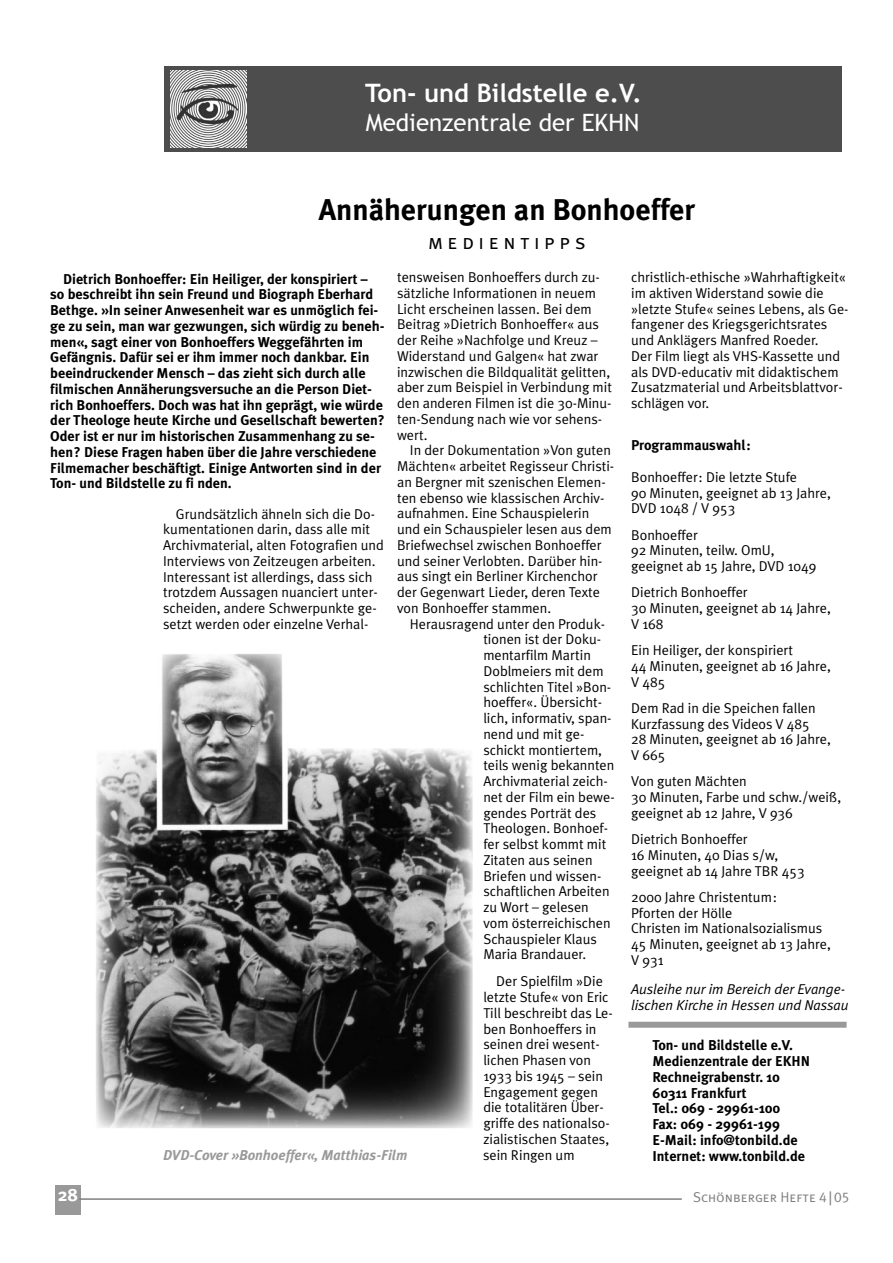
<style>
.page{position:relative;width:893px;height:1263px;background:#fff}
.page>*{position:absolute;margin:0;border:0;box-sizing:border-box;transform-origin:0 0}
.t1{font:700 30px "Meta Plus";color:#000}
.t2{font:700 25.5px "Trebuchet MS";color:#fff}
.t3{font:24px "Trebuchet MS";color:#fff}
.t4{font:21px "Meta Plus Normal Caps";letter-spacing:.215em;color:#000}
.t5{font:700 18px "Meta Plus";color:#fff}
.t6{font:14.25px/15.8px "Meta Plus Normal";color:#000}
.t7{font:700 14.25px/15.8px "Meta Plus";color:#000}
.t8{font:italic 14.25px/15.8px "Meta Plus Normal";color:#000}
.t9{font:italic 700 14.25px "Meta Plus";color:#999}
.t10{font:14.25px "Meta Plus Normal Caps";color:#808080}
.s1{font-size:18px}
</style>
<div class="page">
<div style="left:55px;top:1185px;width:26px;height:30px;background:#999"></div>
<hr style="left:79px;top:1198px;width:602px;height:2px;background:#808080">
<img style="left:96px;top:654px;width:376px;height:474px">
<div style="left:628px;top:1022px;width:218px;height:6px;background:#999"></div>
<div style="left:164px;top:66px;width:678px;height:86px;background:#4d4d4d"></div>
<img style="left:170px;top:71px;width:76px;height:76px">
<h2 class="t2" style="left:365px;top:83px;width:278px">Ton- und Bildstelle e.V.</h2>
<h3 class="t3" style="left:366px;top:113px;width:275px">Medienzentrale der EKHN</h3>
<h1 class="t1" style="left:319px;top:199px;width:378px">Annäherungen an Bonhoeffer</h1>
<h3 class="t4" style="left:428px;top:229px;width:159px">medientipps</h3>
<p class="t7" style="left:50px;top:272px;width:336px;text-indent:13px">Dietrich Bonhoeffer: Ein Heiliger, der konspiriert – so beschreibt ihn sein Freund und Biograph Eberhard Bethge. »In seiner Anwesenheit war es unmöglich fei&shy;ge zu sein, man war gezwungen, sich würdig zu beneh&shy;men«, sagt einer von Bonhoeffers Weggefährten im Gefängnis. Dafür sei er ihm immer noch dankbar. Ein beeindruckender Mensch – das zieht sich durch alle filmischen Annäherungsversuche an die Person Diet&shy;rich Bonhoeffers. Doch was hat ihn geprägt, wie würde der Theologe heute Kirche und Gesellschaft bewerten?<br>Oder ist er nur im historischen Zusammenhang zu se&shy;hen? Diese Fragen haben über die Jahre verschiedene Filmemacher beschäftigt. Einige Antworten sind in der Ton- und Bildstelle zu fi nden.</p>
<p class="t6" style="left:163px;top:507px;width:222px;text-indent:13px">Grundsätzlich ähneln sich die Do&shy;kumentationen darin, dass alle mit Archivmaterial, alten Fotografien und Interviews von Zeitzeugen arbeiten.<br>Interessant ist allerdings, dass sich trotzdem Aussagen nuanciert unter&shy;scheiden, andere Schwerpunkte ge&shy;setzt werden oder einzelne Verhal-</p>
<p class="t6" style="left:397px;top:271px;width:216px">tensweisen Bonhoeffers durch zu&shy;sätzliche Informationen in neuem<br>Licht erscheinen lassen. Bei dem<br>Beitrag »Dietrich Bonhoeffer« aus der Reihe »Nachfolge und Kreuz –<br>Widerstand und Galgen« hat zwar inzwischen die Bildqualität gelitten, aber zum Beispiel in Verbindung mit den anderen Filmen ist die 30-Minu&shy;ten-Sendung nach wie vor sehens&shy;wert.</p>
<p class="t6" style="left:397px;top:444px;width:219px;text-indent:13px">In der Dokumentation »Von guten Mächten« arbeitet Regisseur Christi&shy;an Bergner mit szenischen Elemen&shy;ten ebenso wie klassischen Archiv&shy;aufnahmen. Eine Schauspielerin und ein Schauspieler lesen aus dem Briefwechsel zwischen Bonhoeffer und seiner Verlobten. Darüber hin&shy;aus singt ein Berliner Kirchenchor der Gegenwart Lieder, deren Texte von Bonhoeffer stammen.</p>
<p class="t6" style="left:483px;top:617px;width:133px;text-indent:-73px">Herausragend unter den Produk&shy;tionen ist der Doku&shy;mentarfilm Martin<br>Doblmeiers mit dem schlichten Titel »Bon&shy;hoeffer«. Übersicht&shy;lich, informativ, span&shy;nend und mit ge&shy;schickt montiertem, teils wenig bekannten<br>Archivmaterial zeich&shy;net der Film ein bewe&shy;gendes Porträt des<br>Theologen. Bonhoef&shy;fer selbst kommt mit<br>Zitaten aus seinen<br>Briefen und wissen&shy;schaftlichen Arbeiten zu Wort – gelesen vom österreichischen<br>Schauspieler Klaus<br>Maria Brandauer.</p>
<p class="t9" style="left:163px;top:1150px;width:246px">DVD-Cover »Bonhoeffer«, Matthias-Film</p>
<p class="t6" style="left:483px;top:975px;width:131px;text-indent:13px">Der Spielfilm »Die letzte Stufe« von Eric<br>Till beschreibt das Le&shy;ben Bonhoeffers in seinen drei wesent&shy;lichen Phasen von<br>1933 bis 1945 – sein<br>Engagement gegen die totalitären Über&shy;griffe des nationalso&shy;zialistischen Staates, sein Ringen um</p>
<p class="t6" style="left:631px;top:271px;width:219px">christlich-ethische »Wahrhaftigkeit« im aktiven Widerstand sowie die »letzte Stufe« seines Lebens, als Ge&shy;fangener des Kriegsgerichtsrates und Anklägers Manfred Roeder.<br>Der Film liegt als VHS-Kassette und als DVD-educativ mit didaktischem Zusatzmaterial und Arbeitsblattvor&shy;schlägen vor.</p>
<p class="t7" style="left:631px;top:439px;width:121px">Programmauswahl:</p>
<p class="t6" style="left:631px;top:471px;width:201px">Bonhoeffer: Die letzte Stufe<br>90 Minuten, geeignet ab 13 Jahre,<br>DVD 1048 / V 953</p>
<p class="t6" style="left:631px;top:528px;width:187px">Bonhoeffer<br>92 Minuten, teilw. OmU, geeignet ab 15 Jahre, DVD 1049</p>
<p class="t6" style="left:631px;top:586px;width:201px">Dietrich Bonhoeffer<br>30 Minuten, geeignet ab 14 Jahre,<br>V 168</p>
<p class="t6" style="left:631px;top:644px;width:201px">Ein Heiliger, der konspiriert<br>44 Minuten, geeignet ab 16 Jahre,<br>V 485</p>
<p class="t6" style="left:631px;top:702px;width:201px">Dem Rad in die Speichen fallen<br>Kurzfassung des Videos V 485<br>28 Minuten, geeignet ab 16 Jahre,<br>V 665</p>
<p class="t6" style="left:631px;top:775px;width:211px">Von guten Mächten<br>30 Minuten, Farbe und schw./weiß, geeignet ab 12 Jahre, V 936</p>
<p class="t6" style="left:631px;top:833px;width:175px">Dietrich Bonhoeffer<br>16 Minuten, 40 Dias s/w, geeignet ab 14 Jahre TBR 453</p>
<p class="t6" style="left:631px;top:891px;width:201px">2000 Jahre Christentum:<br>Pforten der Hölle<br>Christen im Nationalsozialismus<br>45 Minuten, geeignet ab 13 Jahre,<br>V 931</p>
<p class="t8" style="left:631px;top:983px;width:219px">Ausleihe nur im Bereich der Evange&shy;lischen Kirche in Hessen und Nassau</p>
<p class="t7" style="left:652px;top:1039px;width:159px">Ton- und Bildstelle e.V.<br>Medienzentrale der EKHN<br>Rechneigrabenstr. 10<br>60311 Frankfurt<br>Tel.: 069 - 29961-100<br>Fax: 069 - 29961-199<br>E-Mail: info@tonbild.de<br>Internet: www.tonbild.de</p>
<p class="t5" style="left:58px;top:1189px;width:22px">28</p>
<p class="t10" style="left:693px;top:1189px;width:158px">Schönberger Hefte 4<span class="s1">|</span>05</p>
</div>
